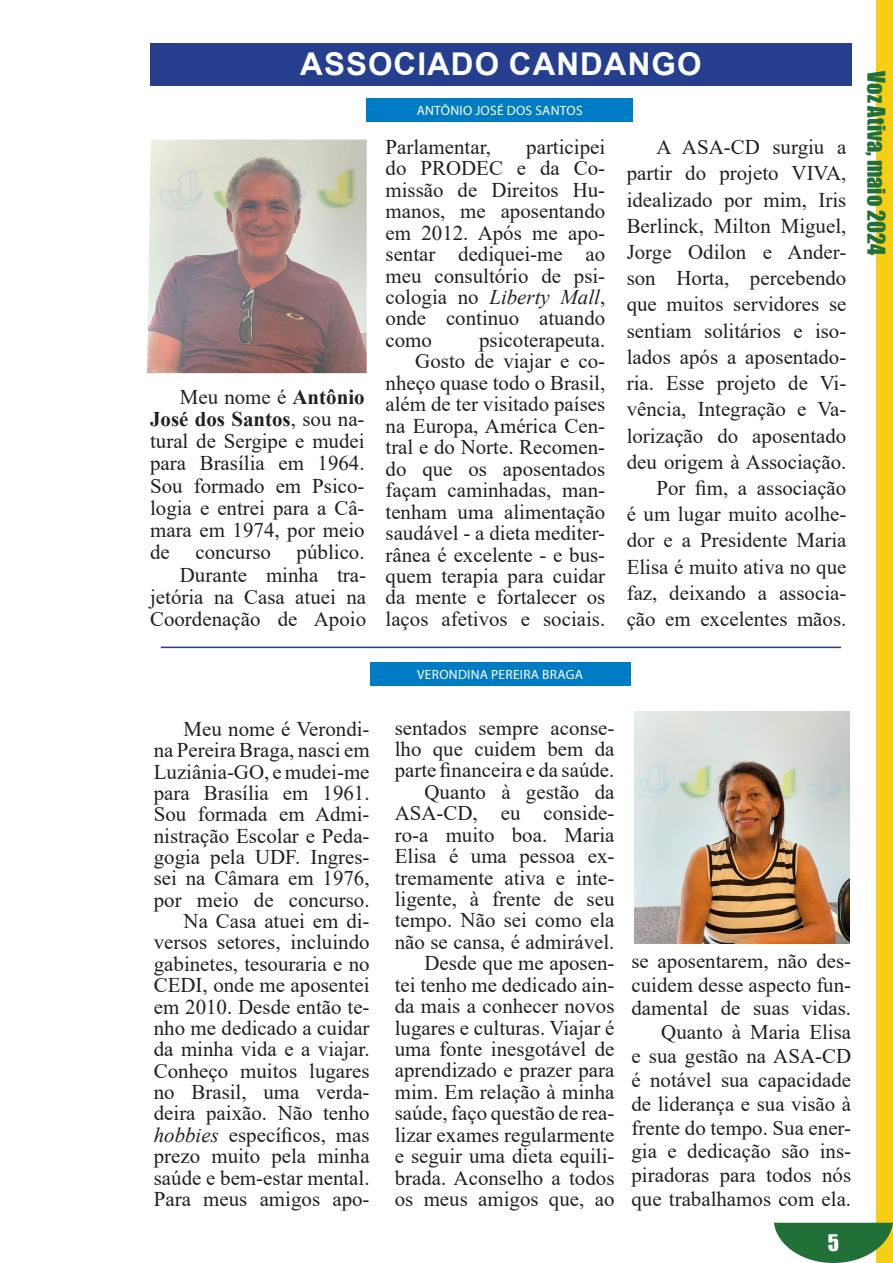
<style>
.page{position:relative;width:893px;height:1263px;background:#fff}
.page>*{position:absolute;margin:0;border:0;box-sizing:border-box;transform-origin:0 0}
.t1{font:700 31.35px "Arial";letter-spacing:.035em;color:#fff}
.t2{font:22.5px "Impact";color:#207038}
.t3{font:21px "Impact";color:#fff}
.t4{font:20.85px/21.5px "Times New Roman";color:#231f20;text-align:justify}
.t5{font:13.5px "Myriad Pro";letter-spacing:.02em;color:#fff}
.s1{font-weight:700}
.s2{font-style:italic}
</style>
<div class="page">
<div style="left:876px;top:0;width:17px;height:1263px;background:#f6cf15"></div>
<svg style="left:774px;top:1223px;width:119px;height:40px"></svg>
<div style="left:150px;top:43px;width:702px;height:42px;background:#253f8e"></div>
<div style="left:366px;top:98px;width:267px;height:24px;background:#007cc4"></div>
<img style="left:147px;top:140px;width:220px;height:233px">
<hr style="left:161px;top:647px;width:680px;height:1px;background:#253f8e">
<img style="left:635px;top:711px;width:214px;height:233px">
<div style="left:370px;top:662px;width:260px;height:24px;background:#007cc4"></div>
<p class="t1" style="left:300px;top:42px;width:403px">ASSOCIADO CANDANGO</p>
<p class="t5" style="left:417px;top:102px;width:167px">ANTÔNIO JOSÉ DOS SANTOS</p>
<p class="t4" style="left:150px;top:385px;width:216px;line-height:22.2px;text-indent:30px">Meu nome é <span class="s1">Antônio José dos Santos</span>, sou na&shy;tural de Sergipe e mudei para Brasília em 1964.<br>Sou formado em Psico&shy;logia e entrei para a Câ&shy;mara em 1974, por meio de concurso público.</p>
<p class="t4" style="left:150px;top:563px;width:218px;line-height:22.2px;text-indent:30px">Durante minha tra&shy;jetória na Casa atuei na Coordenação de Apoio</p>
<p class="t4" style="left:386px;top:135px;width:221px;text-indent:141px">participei do PRODEC e da Co&shy;missão de Direitos Hu&shy;manos, me aposentando em 2012. Após me apo&shy;sentar dediquei-me ao meu consultório de psi&shy;cologia no <span class="s2">Liberty Mall</span>, onde continuo atuando como</p>
<p class="t4" style="left:386px;top:135px;width:107px">Parlamentar,</p>
<p class="t4" style="left:479px;top:329px;width:128px">psicoterapeuta.</p>
<p class="t4" style="left:386px;top:350px;width:221px;text-indent:30px">Gosto de viajar e co&shy;nheço quase todo o Brasil, além de ter visitado países na Europa, América Cen&shy;tral e do Norte. Recomen&shy;do que os aposentados façam caminhadas, man&shy;tenham uma alimentação saudável - a dieta mediter&shy;rânea é excelente - e bus&shy;quem terapia para cuidar da mente e fortalecer os laços afetivos e sociais.</p>
<p class="t5" style="left:417px;top:666px;width:167px">VERONDINA PEREIRA BRAGA</p>
<p class="t4" style="left:627px;top:133px;width:221px;line-height:26.2px;text-indent:30px">A ASA-CD surgiu a partir do projeto VIVA, idealizado por mim, Iris Berlinck, Milton Miguel, Jorge Odilon e Ander&shy;son Horta, percebendo que muitos servidores se sentiam solitários e iso&shy;lados após a aposentado&shy;ria. Esse projeto de Vi&shy;vência, Integração e Va&shy;lorização do aposentado deu origem à Associação.</p>
<p class="t4" style="left:627px;top:474px;width:221px;line-height:26.2px;text-indent:30px">Por fim, a associação é um lugar muito acolhe&shy;dor e a Presidente Maria Elisa é muito ativa no que faz, deixando a associa&shy;ção em excelentes mãos.</p>
<p class="t2" style="left:894px;top:71px;width:186px;rotate:90deg">Voz Ativa, maio 2024</p>
<p class="t4" style="left:154px;top:717px;width:217px;text-indent:30px">Meu nome é Verondi&shy;na Pereira Braga, nasci em Luziânia-GO, e mudei-me para Brasília em 1961.<br>Sou formada em Admi&shy;nistração Escolar e Peda&shy;gogia pela UDF. Ingres&shy;sei na Câmara em 1976, por meio de concurso.</p>
<p class="t4" style="left:154px;top:910px;width:217px;text-indent:30px">Na Casa atuei em di&shy;versos setores, incluindo gabinetes, tesouraria e no CEDI, onde me aposentei em 2010. Desde então te&shy;nho me dedicado a cuidar da minha vida e a viajar.<br>Conheço muitos lugares no Brasil, uma verda&shy;deira paixão. Não tenho <span class="s2">hobbies</span> específicos, mas prezo muito pela minha saúde e bem-estar mental.<br>Para meus amigos apo-</p>
<p class="t4" style="left:395px;top:716px;width:221px">sentados sempre aconse&shy;lho que cuidem bem da parte financeira e da saúde.</p>
<p class="t4" style="left:395px;top:780px;width:221px;text-indent:30px">Quanto à gestão da ASA-CD, eu conside&shy;ro-a muito boa. Maria Elisa é uma pessoa ex&shy;tremamente ativa e inte&shy;ligente, à frente de seu tempo. Não sei como ela não se cansa, é admirável.</p>
<p class="t4" style="left:395px;top:952px;width:221px;text-indent:30px">Desde que me aposen&shy;tei tenho me dedicado ain&shy;da mais a conhecer novos lugares e culturas. Viajar é uma fonte inesgotável de aprendizado e prazer para mim. Em relação à minha saúde, faço questão de rea&shy;lizar exames regularmente e seguir uma dieta equili&shy;brada. Aconselho a todos os meus amigos que, ao</p>
<p class="t4" style="left:631px;top:948px;width:221px;line-height:23.9px">se aposentarem, não des&shy;cuidem desse aspecto fun&shy;damental de suas vidas.</p>
<p class="t4" style="left:631px;top:1020px;width:221px;line-height:23.9px;text-indent:30px">Quanto à Maria Elisa e sua gestão na ASA-CD é notável sua capacidade de liderança e sua visão à frente do tempo. Sua ener&shy;gia e dedicação são ins&shy;piradoras para todos nós que trabalhamos com ela.</p>
<p class="t3" style="left:828px;top:1226px;width:13px">5</p>
</div>
